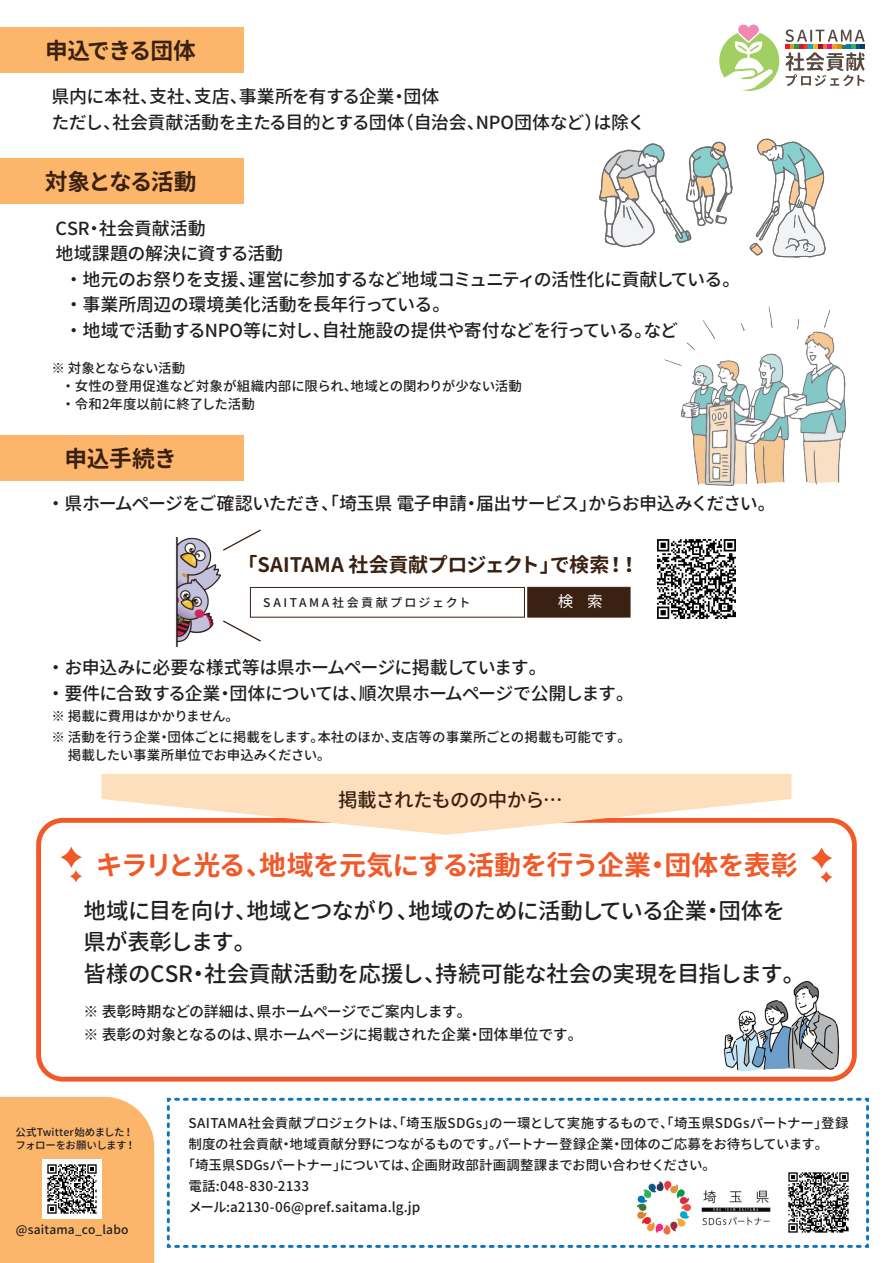
<style>
.page{position:relative;width:893px;height:1263px;background:#fff}
.page>*{position:absolute;margin:0;border:0;box-sizing:border-box;transform-origin:0 0}
.t1{font:700 27px "Gen Jyuu Gothic L";letter-spacing:-.035em;color:#f15929}
.t2{font:700 22.8px "Gen Jyuu Gothic L";letter-spacing:-.045em;color:#3a2111}
.t3{font:700 22.8px "Gen Jyuu Gothic L";letter-spacing:-.075em;color:#3a2111}
.t4{font:500 22.5px/31.5px "Gen Jyuu Gothic L";letter-spacing:-.03em;color:#231f20}
.t5{font:700 20.1px "Gen Jyuu Gothic L";letter-spacing:-.015em;color:#3a2111}
.t6{font:500 19.5px "Gen Jyuu Gothic L";letter-spacing:-.04em;color:#3a2111}
.t7{font:500 18px/25.5px "Gen Jyuu Gothic L";letter-spacing:-.03em;color:#231f20}
.t8{font:500 18px "Gen Jyuu Gothic L";letter-spacing:-.05em;color:#231f20}
.t9{font:15.6px "Gen Jyuu Gothic L";color:#fff}
.t10{font:500 15px/22.5px "Gen Jyuu Gothic L";letter-spacing:-.03em;color:#231f20}
.t11{font:500 13.5px/18px "Gen Jyuu Gothic L";letter-spacing:-.005em;color:#231f20}
.t12{font:500 13.5px "Gen Jyuu Gothic L";letter-spacing:.02em;color:#231f20}
.t13{font:500 12px "Gen Jyuu Gothic L";letter-spacing:.2em;color:#231f20}
.t14{font:500 12px "Gen Jyuu Gothic L";letter-spacing:.01em;color:#231f20}
.t15{font:500 10.5px/13.5px "Gen Jyuu Gothic L";letter-spacing:-.01em;color:#231f20}
</style>
<div class="page">
<img style="left:723px;top:980px;width:124px;height:93px">
<img style="left:664px;top:306px;width:182px;height:180px">
<div style="left:0;top:1097px;width:154px;height:166px;background:#fbb66c"></div>
<div style="left:0;top:27px;width:243px;height:45px;background:#fbb66c"></div>
<div style="left:0;top:158px;width:243px;height:45px;background:#fbb66c"></div>
<div style="left:0;top:435px;width:243px;height:45px;background:#fbb66c"></div>
<svg style="left:749px;top:138px;width:77px;height:120px"></svg>
<svg style="left:599px;top:141px;width:134px;height:107px"></svg>
<div style="left:36px;top:818px;width:821px;height:263px;border:5px solid #f15929;border-radius:24px"></div>
<svg style="left:101px;top:774px;width:690px;height:61px"></svg>
<svg style="left:61px;top:847px;width:21px;height:21px"></svg>
<svg style="left:70px;top:870px;width:12px;height:12px"></svg>
<svg style="left:811px;top:847px;width:21px;height:22px"></svg>
<svg style="left:820px;top:871px;width:12px;height:12px"></svg>
<svg style="left:719px;top:24px;width:60px;height:67px"></svg>
<svg style="left:785px;top:29px;width:80px;height:57px"></svg>
<img style="left:43px;top:1159px;width:59px;height:59px">
<img style="left:175px;top:537px;width:46px;height:109px">
<div style="left:250px;top:587px;width:275px;height:31px;border:1px solid #3a2111"></div>
<div style="left:527px;top:587px;width:103px;height:30px;background:#3a2111;border:1px solid #3a2111"></div>
<svg style="left:223px;top:529px;width:38px;height:22px"></svg>
<svg style="left:223px;top:620px;width:38px;height:22px"></svg>
<img style="left:657px;top:539px;width:79px;height:80px">
<svg style="left:166px;top:1097px;width:703px;height:151px"></svg>
<h2 class="t2" style="left:45px;top:34px;width:152px">申込できる団体</h2>
<h3 class="t7" style="left:51px;top:84px;width:596px">県内に本社、支社、支店、事業所を有する企業・団体<br>ただし、社会貢献活動を主たる目的とする団体（自治会、NPO団体など）は除く</h3>
<h2 class="t3" style="left:45px;top:165px;width:153px">対象となる活動</h2>
<h3 class="t7" style="left:51px;top:215px;width:690px">CSR・社会貢献活動<br>地域課題の解決に資する活動<br>　・ 地元のお祭りを支援、運営に参加するなど地域コミュニティの活性化に貢献している。　・ 事業所周辺の環境美化活動を長年行っている。<br>　・ 地域で活動するNPO等に対し、自社施設の提供や寄付などを行っている。など</h3>
<p class="t11" style="left:51px;top:359px;width:472px">※ 対象とならない活動<br>　・ 女性の登用促進など対象が組織内部に限られ、地域との関わりが少ない活動　・ 令和2年度以前に終了した活動</p>
<h2 class="t2" style="left:64px;top:442px;width:114px">申込手続き</h2>
<h3 class="t8" style="left:47px;top:491px;width:730px">・ 県ホームページをご確認いただき、「埼玉県 電子申請・届出サービス」からお申込みください。</h3>
<h3 class="t5" style="left:238px;top:550px;width:403px">「SAITAMA 社会貢献プロジェクト」で検索！！</h3>
<p class="t13" style="left:263px;top:594px;width:209px">SAITAMA社会貢献プロジェクト</p>
<p class="t9" style="left:558px;top:590px;width:47px">検 索</p>
<h3 class="t7" style="left:47px;top:654px;width:589px">・ お申込みに必要な様式等は県ホームページに掲載しています。<br>・ 要件に合致する企業・団体については、順次県ホームページで公開します。</h3>
<p class="t11" style="left:51px;top:705px;width:581px;line-height:21px">※ 掲載に費用はかかりません。<br>※ 活動を行う企業・団体ごとに掲載をします。本社のほか、支店等の事業所ごとの掲載も可能です。</p>
<p class="t11" style="left:51px;top:746px;width:281px">　 掲載したい事業所単位でお申込みください。</p>
<h3 class="t6" style="left:338px;top:785px;width:226px">掲載されたものの中から…</h3>
<h1 class="t1" style="left:96px;top:845px;width:703px">キラリと光る、地域を元気にする活動を行う企業・団体を表彰</h1>
<h3 class="t4" style="left:83px;top:894px;width:724px">地域に目を向け、地域とつながり、地域のために活動している企業・団体を県が表彰します。<br>皆様のCSR・社会貢献活動を応援し、持続可能な社会の実現を目指します。</h3>
<p class="t10" style="left:83px;top:1000px;width:501px">※ 表彰時期などの詳細は、県ホームページでご案内します。<br>※ 表彰の対象となるのは、県ホームページに掲載された企業・団体単位です。</p>
<p class="t15" style="left:16px;top:1125px;width:122px">公式Twitter始めました！フォローをお願いします！</p>
<p class="t14" style="left:16px;top:1220px;width:114px">@saitama_co_labo</p>
<p class="t11" style="left:188px;top:1114px;width:662px">SAITAMA社会貢献プロジェクトは、「埼玉版SDGs」の一環として実施するもので、「埼玉県SDGsパートナー」登録</p>
<p class="t11" style="left:188px;top:1135px;width:641px">制度の社会貢献・地域貢献分野につながるものです。パートナー登録企業・団体のご応募をお待ちしています。</p>
<p class="t11" style="left:182px;top:1156px;width:536px">「埼玉県SDGsパートナー」については、企画財政部計画調整課までお問い合わせください。</p>
<p class="t12" style="left:188px;top:1177px;width:122px">電話:048-830-2133</p>
<p class="t11" style="left:188px;top:1198px;width:233px">メール:a2130-06@pref.saitama.lg.jp</p>
</div>
